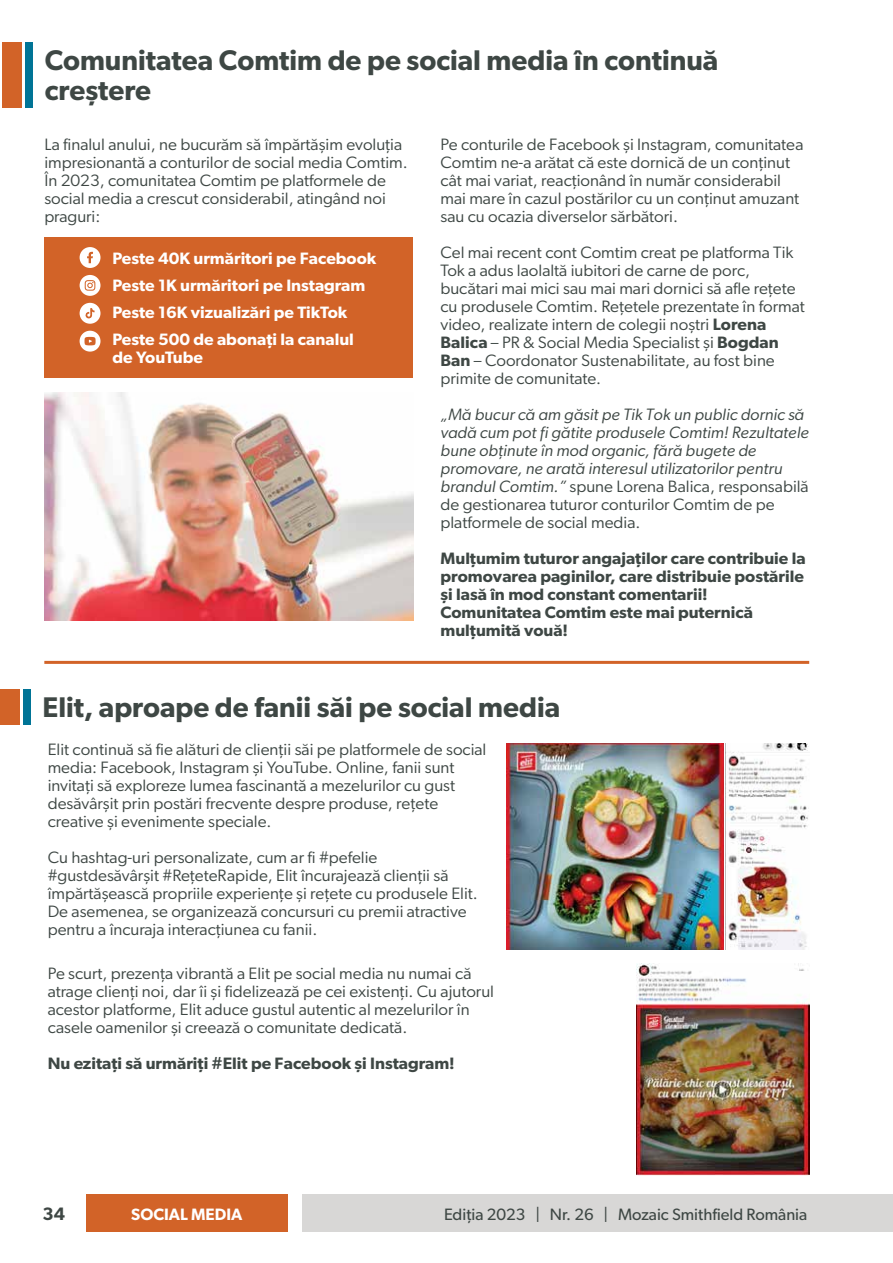
<style>
.page{position:relative;width:893px;height:1263px;background:#fff}
.page>*{position:absolute;margin:0;border:0;box-sizing:border-box;transform-origin:0 0}
.t1{font:600 28.5px/30px "Gibson";color:#3e4744}
.t2{font:600 18px "Gibson";color:#3e4744}
.t3{font:16.5px/18px "Gibson";color:#3e4744}
.t4{font:italic 16.5px/18px "Gibson";color:#3e4744}
.t5{font:600 16.5px/18px "Gibson";color:#3e4744}
.t6{font:600 16.5px/27px "Gibson";color:#fff}
.t7{font:16.5px "Gibson";color:#3e4744}
.s1{font-weight:600}
.s2{font-style:normal}
</style>
<div class="page">
<img style="left:44px;top:392px;width:370px;height:228px">
<div style="left:44px;top:238px;width:368px;height:140px;background:#d26328"></div>
<div style="left:3px;top:43px;width:19px;height:65px;background:#d26328"></div>
<div style="left:26px;top:43px;width:7px;height:65px;background:#007496"></div>
<div style="left:0;top:689px;width:19px;height:36px;background:#d26328"></div>
<div style="left:23px;top:689px;width:7px;height:36px;background:#007496"></div>
<img style="left:637px;top:963px;width:172px;height:213px">
<div style="left:80px;top:247px;width:20px;height:21px;background:#fff;border-radius:50%"></div>
<svg style="left:87px;top:252px;width:6px;height:11px"></svg>
<div style="left:80px;top:275px;width:20px;height:21px;background:#fff;border-radius:50%"></div>
<svg style="left:85px;top:280px;width:10px;height:11px"></svg>
<div style="left:80px;top:331px;width:20px;height:21px;background:#fff;border-radius:50%"></div>
<svg style="left:85px;top:337px;width:11px;height:8px"></svg>
<div style="left:80px;top:303px;width:20px;height:21px;background:#fff;border-radius:50%"></div>
<svg style="left:85px;top:308px;width:10px;height:11px"></svg>
<hr style="left:44px;top:661px;width:765px;height:3px;background:#d26328">
<div style="left:86px;top:1194px;width:201px;height:38px;background:#d26328"></div>
<div style="left:302px;top:1194px;width:591px;height:38px;background:#d8d7d6"></div>
<img style="left:507px;top:743px;width:302px;height:207px">
<h1 class="t1" style="left:45px;top:44px;width:675px">Comunitatea Comtim de pe social media în continuă creștere</h1>
<p class="t3" style="left:44px;top:135px;width:365px">La finalul anului, ne bucurăm să împărtășim evoluția impresionantă a conturilor de social media Comtim.<br>În 2023, comunitatea Comtim pe platformele de social media a crescut considerabil, atingând noi praguri:</p>
<p class="t6" style="left:112px;top:244px;width:265px">Peste 40K urmăritori pe Facebook<br>Peste 1K urmăritori pe Instagram<br>Peste 16K vizualizări pe TikTok<br>Peste 500 de abonați la canalul</p>
<p class="t6" style="left:112px;top:343px;width:92px">de YouTube</p>
<p class="t3" style="left:440px;top:135px;width:364px">Pe conturile de Facebook și Instagram, comunitatea Comtim ne-a arătat că este dornică de un conținut cât mai variat, reacționând în număr considerabil mai mare în cazul postărilor cu un conținut amuzant sau cu ocazia diverselor sărbători.</p>
<p class="t3" style="left:440px;top:243px;width:366px">Cel mai recent cont Comtim creat pe platforma Tik Tok a adus laolaltă iubitori de carne de porc, bucătari mai mici sau mai mari dornici să afle rețete cu produsele Comtim. Rețetele prezentate în format video, realizate intern de colegii noștri <span class="s1">Lorena Balica</span> – PR &amp; Social Media Specialist și <span class="s1">Bogdan Ban</span> – Coordonator Sustenabilitate, au fost bine primite de comunitate.</p>
<p class="t4" style="left:440px;top:405px;width:370px">„Mă bucur că am găsit pe Tik Tok un public dornic să vadă cum pot fi gătite produsele Comtim! Rezultatele bune obținute în mod organic, fără bugete de promovare, ne arată interesul utilizatorilor pentru brandul Comtim.” <span class="s2">spune Lorena Balica, responsabilă de gestionarea tuturor conturilor Comtim de pe platformele de social media.</span></p>
<p class="t5" style="left:440px;top:548px;width:367px">Mulțumim tuturor angajaților care contribuie la promovarea paginilor, care distribuie postările și lasă în mod constant comentarii!<br>Comunitatea Comtim este mai puternică mulțumită vouă!</p>
<h1 class="t1" style="left:43px;top:691px;width:519px">Elit, aproape de fanii săi pe social media</h1>
<p class="t3" style="left:48px;top:740px;width:440px">Elit continuă să fie alături de clienții săi pe platformele de social media: Facebook, Instagram și YouTube. Online, fanii sunt invitați să exploreze lumea fascinantă a mezelurilor cu gust desăvârșit prin postări frecvente despre produse, rețete creative și evenimente speciale.</p>
<p class="t3" style="left:48px;top:848px;width:432px">Cu hashtag-uri personalizate, cum ar fi #pefelie #gustdesăvârșit #RețeteRapide, Elit încurajează clienții să împărtășească propriile experiențe și rețete cu produsele Elit.<br>De asemenea, se organizează concursuri cu premii atractive pentru a încuraja interacțiunea cu fanii.</p>
<p class="t3" style="left:48px;top:964px;width:448px">Pe scurt, prezența vibrantă a Elit pe social media nu numai că atrage clienți noi, dar îi și fidelizează pe cei existenți. Cu ajutorul acestor platforme, Elit aduce gustul autentic al mezelurilor în casele oamenilor și creează o comunitate dedicată.</p>
<p class="t5" style="left:48px;top:1054px;width:409px">Nu ezitați să urmăriți #Elit pe Facebook și Instagram!</p>
<p class="t2" style="left:43px;top:1203px;width:24px">34</p>
<p class="t6" style="left:131px;top:1201px;width:113px">SOCIAL MEDIA</p>
<p class="t7" style="left:444px;top:1204px;width:365px">Ediția 2023 | Nr. 26 | Mozaic Smithfield România</p>
</div>
